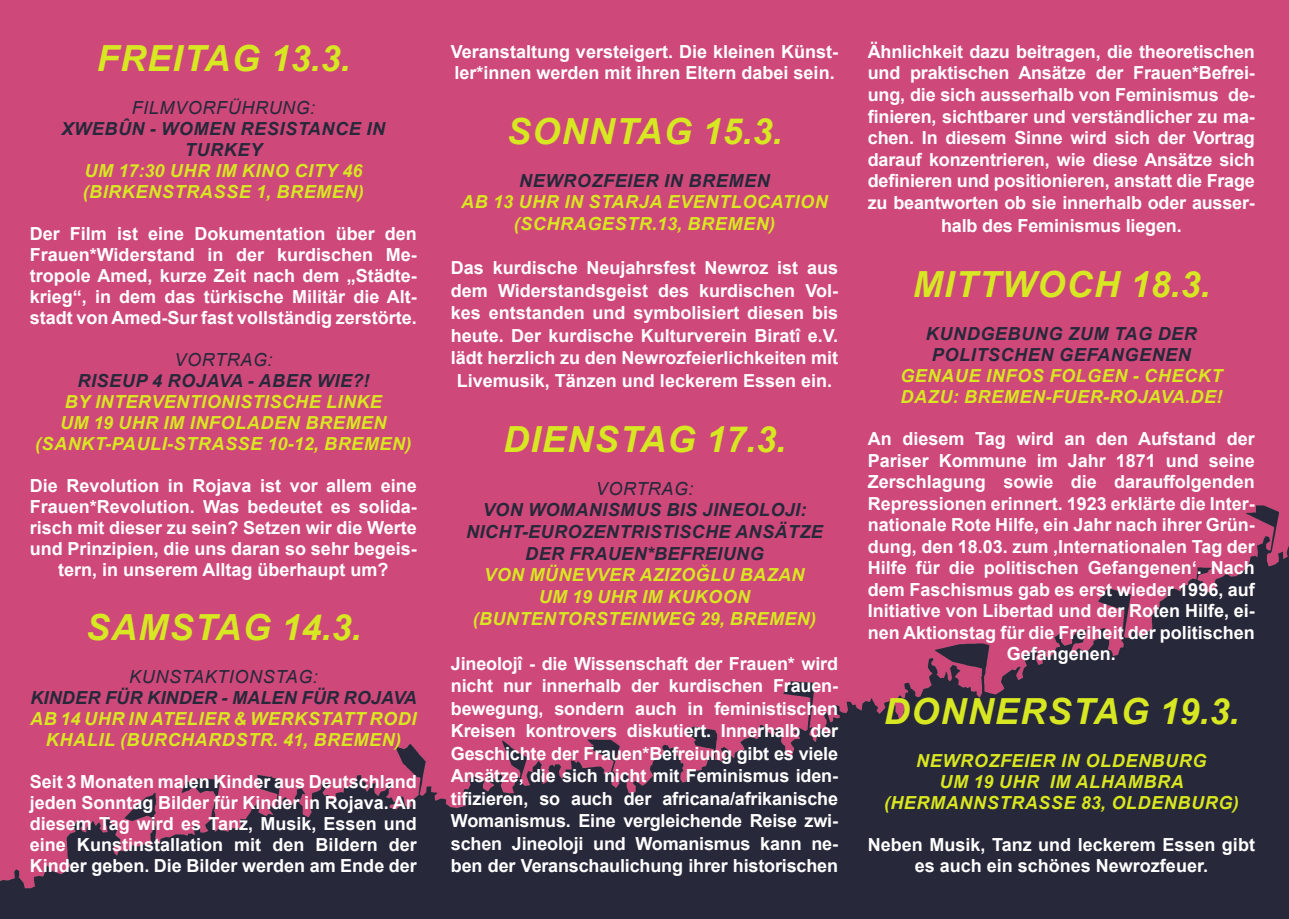
<style>
.page{position:relative;width:1289px;height:919px;background:#fff}
.page>*{position:absolute;margin:0;border:0;box-sizing:border-box;transform-origin:0 0}
.t1{font:italic 700 36px "Arial";letter-spacing:.035em;color:#d7e722}
.t2{font:700 18px/21px "Arial";color:#fff;text-align:center}
.t3{font:italic 700 18px/21px "Arial";letter-spacing:.035em;color:#d9e720;text-align:center}
.t4{font:italic 700 18px/21.6px "Arial";letter-spacing:.025em;color:#27283a;text-align:center}
.t5{font:italic 18px "Arial";letter-spacing:.035em;color:#27283a}
.t6{font:italic 700 18px/21px "Arial";letter-spacing:.035em;color:#d7e722;text-align:right}
</style>
<div class="page">
<img style="left:0;top:0;width:1288px;height:918px">
<h1 class="t1" style="left:97px;top:34px;width:25px">FREITAG</h1>
<h1 class="t1" style="left:270px;top:34px;width:82px">13.3.</h1>
<p class="t5" style="left:132px;top:95px;width:185px">FILMVORFÜHRUNG:</p>
<p class="t4" style="left:61px;top:118px;width:28px">XWEB</p>
<p class="t4" style="left:118px;top:118px;width:136px">ÛN - WOMEN RESISTANCE</p>
<p class="t4" style="left:366px;top:118px;width:11px">IN</p>
<p class="t4" style="left:185px;top:139px;width:14px">TUR</p>
<p class="t4" style="left:224px;top:139px;width:40px">KEY</p>
<p class="t6" style="left:84px;top:160px;width:100px">UM 17:30 UHR</p>
<p class="t6" style="left:83px;top:160px;width:283px">IM KINO CITY 46 (BIRKENSTRASS E 1, BREMEN)</p>
<p class="t2" style="left:30px;top:223px;width:388px;text-align:justify">Der Film ist eine Dokumentation über den Frauen*Widerstand in der kurdischen Me&shy;tropole Amed, kurze Zeit nach dem „Städte&shy;krieg“, in dem das türkische Militär die Alt&shy;stadt von Amed-Sur fast vollständig zerstörte.</p>
<p class="t5" style="left:174px;top:348px;width:99px">VORTRAG:</p>
<p class="t4" style="left:77px;top:370px;width:294px">RISEUP 4 ROJAVA - ABER WIE?!</p>
<p class="t3" style="left:60px;top:391px;width:323px;text-align:left">BY INTERVENTIONISTISCHE LINKE<br>UM 19 UHR</p>
<p class="t3" style="left:35px;top:412px;width:378px;text-align:left;text-indent:128px">IM INFOLADEN BREMEN (SANKT-PAULI-STRASS E 10-12, BREMEN)</p>
<p class="t2" style="left:30px;top:475px;width:388px">Die Revolution in Rojava ist vor allem eine Frauen*Revolution. Was bedeutet es solida&shy;risch mit dieser zu sein? Setzen wir die Werte und Prinzipien, die uns daran so sehr begeis&shy;tern, in unserem Alltag überhaupt um?</p>
<h1 class="t1" style="left:86px;top:603px;width:277px">SAMSTAG 14.3.</h1>
<p class="t5" style="left:129px;top:664px;width:190px">KUNSTAKTIONSTAG:</p>
<p class="t4" style="left:30px;top:687px;width:388px">KINDER FÜR KINDER - MALEN FÜR ROJAVA</p>
<p class="t3" style="left:30px;top:708px;width:388px">AB 14 UHR IN ATELIER &amp; WERKSTATT RODI<br>KHALIL (BURCHARDSTR. 41, BREMEN)</p>
<p class="t2" style="left:30px;top:771px;width:388px;text-align:justify">Seit 3 Monaten malen Kinder aus Deutschland jeden Sonntag Bilder für Kinder in Rojava. An diesem Tag wird es Tanz, Musik, Essen und eine Kunstinstallation mit den Bildern der Kinder geben. Die Bilder werden am Ende der</p>
<p class="t2" style="left:451px;top:41px;width:388px;text-align:left">Veranstaltung versteigert. Die kleinen Künst&shy;ler*innen werden mit ihren Eltern dabei sein.</p>
<h1 class="t1" style="left:507px;top:107px;width:277px">SONNTAG 15.3.</h1>
<p class="t4" style="left:519px;top:170px;width:252px">NEWROZFEIER IN BREMEN</p>
<p class="t3" style="left:461px;top:192px;width:368px;line-height:21.6px">AB 13 UHR IN STARJA EVENTLOCATION (SCHRAGESTR.13, BREMEN)</p>
<p class="t2" style="left:451px;top:257px;width:388px;line-height:22.5px">Das kurdische Neujahrsfest Newroz ist aus dem Widerstandsgeist des kurdischen Vol&shy;kes entstanden und symbolisiert diesen bis heute. Der kurdische Kulturverein Biratî e.V. lädt herzlich zu den Newrozfeierlichkeiten mit Livemusik, Tänzen und leckerem Essen ein.</p>
<h1 class="t1" style="left:503px;top:415px;width:284px">DIENSTAG 17.3.</h1>
<p class="t5" style="left:595px;top:477px;width:99px">VORTRAG:</p>
<p class="t4" style="left:466px;top:500px;width:358px">VON WOMANISMUS BIS JINEOLOJI:<br>NICHT-EUROZENTRISTISCHE ANSÄTZE<br>DER FRAUEN*BEFREIUNG</p>
<p class="t3" style="left:473px;top:564px;width:345px;line-height:21.6px">VON MÜNEVVER AZIZOĞLU BAZAN<br>UM 19 UHR IM KUKOON (BUNTENTORSTEINWEG 29, BREMEN)</p>
<p class="t2" style="left:451px;top:652px;width:388px;line-height:22.5px;text-align:justify">Jineolojî - die Wissenschaft der Frauen* wird nicht nur innerhalb der kurdischen Frauen&shy;bewegung, sondern auch in feministischen Kreisen kontrovers diskutiert. Innerhalb der Geschichte der Frauen*Befreiung gibt es viele Ansätze, die sich nicht mit Feminismus iden&shy;tifizieren, so auch der africana/afrikanische Womanismus. Eine vergleichende Reise zwi&shy;schen Jineoloji und Womanismus kann ne&shy;ben der Veranschaulichung ihrer historischen</p>
<p class="t2" style="left:867px;top:41px;width:388px;line-height:21.8px">Ähnlichkeit dazu beitragen, die theoretischen und praktischen Ansätze der Frauen*Befrei&shy;ung, die sich ausserhalb von Feminismus de&shy;finieren, sichtbarer und verständlicher zu ma&shy;chen. In diesem Sinne wird sich der Vortrag darauf konzentrieren, wie diese Ansätze sich definieren und positionieren, anstatt die Frage zu beantworten ob sie innerhalb oder ausser&shy;halb des Feminismus liegen.</p>
<h1 class="t1" style="left:912px;top:261px;width:299px">MITTWOCH 18.3.</h1>
<p class="t4" style="left:925px;top:323px;width:273px;line-height:21px">KUNDGEBUNG ZUM TAG DER<br>POLITSCHEN GEFANGENEN</p>
<p class="t3" style="left:900px;top:365px;width:324px;text-align:left">GENAUE INFOS FOLGEN - CHECKT<br>DAZU: BREMEN-FUER-ROJAVA.DE!</p>
<p class="t2" style="left:867px;top:428px;width:388px;line-height:21.5px">An diesem Tag wird an den Aufstand der Pariser Kommune im Jahr 1871 und seine Zerschlagung sowie die darauffolgenden Repressionen erinnert. 1923 erklärte die Inter&shy;nationale Rote Hilfe, ein Jahr nach ihrer Grün&shy;dung, den 18.03. zum ‚Internationalen Tag der Hilfe für die politischen Gefangenen‘. Nach dem Faschismus gab es erst wieder 1996, auf Initiative von Libertad und der Roten Hilfe, ei&shy;nen Aktionstag für die Freiheit der politischen Gefangenen.</p>
<h1 class="t1" style="left:883px;top:687px;width:357px">DONNERSTAG 19.3.</h1>
<p class="t3" style="left:884px;top:750px;width:356px">NEWROZFEIER IN OLDENBURG<br>UM 19 UHR IM ALHAMBRA (HERMANNSTRASSE 83, OLDENBURG)</p>
<p class="t2" style="left:867px;top:834px;width:388px">Neben Musik, Tanz und leckerem Essen gibt es auch ein schönes Newrozfeuer.</p>
</div>
